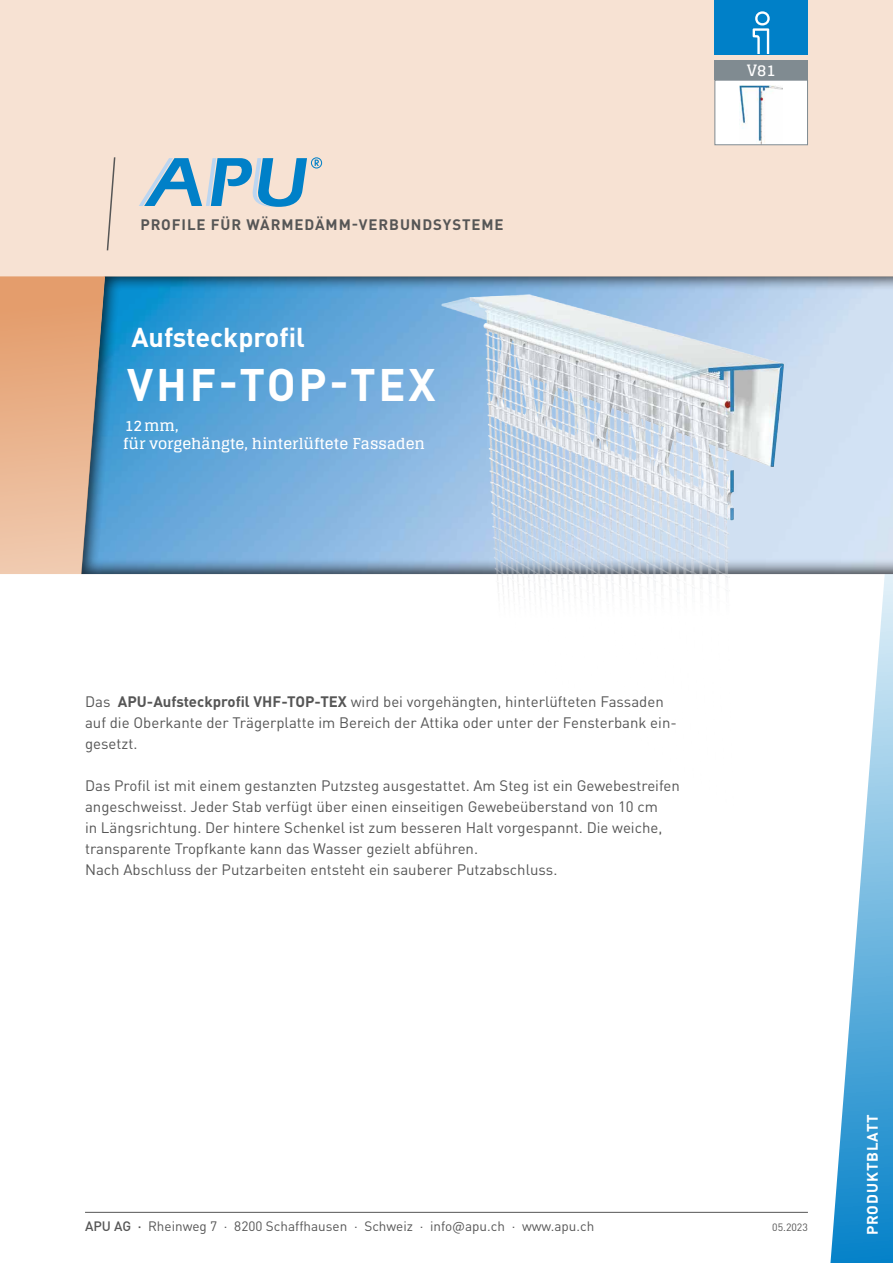
<style>
.page{position:relative;width:893px;height:1263px;background:#fff}
.page>*{position:absolute;margin:0;border:0;box-sizing:border-box;transform-origin:0 0}
.t1{font:700 45px "DIN Pro";letter-spacing:.06em;color:#fff}
.t2{font:700 27px "DIN Pro";color:#fff}
.t3{font:700 15.6px "Glegoo";color:#fff}
.t4{font:15px/21px "DIN Pro";color:#565656}
.t5{font:700 15px/18px "Glegoo";color:#fff}
.t6{font:700 15px "DIN Pro";letter-spacing:.06em;color:#565656}
.t7{font:700 15px "DIN Pro";letter-spacing:.06em;color:#fff}
.t8{font:13.5px "DIN Pro";color:#565656}
.t9{font:10.5px "DIN Pro";color:#565656}
.s1{font-weight:700}
.s2{font-weight:500}
</style>
<div class="page">
<hr style="left:85px;top:1212px;width:723px;height:1px;background:#565656">
<div style="left:0;top:0;width:893px;height:276px;background:#f7e2d3"></div>
<svg style="left:830px;top:575px;width:63px;height:688px"></svg>
<div style="left:714px;top:0;width:94px;height:54px;background:#0080c8"></div>
<svg style="left:753px;top:11px;width:17px;height:43px"></svg>
<svg style="left:139px;top:157px;width:183px;height:50px"></svg>
<svg style="left:106px;top:157px;width:10px;height:94px"></svg>
<svg style="left:81px;top:276px;width:812px;height:299px;background:#76afda"></svg>
<svg style="left:0;top:276px;width:105px;height:298px;background:#d9ab8a"></svg>
<div style="left:714px;top:60px;width:94px;height:20px;background:#808b91"></div>
<div style="left:715px;top:80px;width:92px;height:65px;background:#fff"></div>
<img style="left:739px;top:85px;width:44px;height:58px">
<div style="left:714px;top:80px;width:94px;height:65px;border:1px solid #808b91"></div>
<img style="left:423px;top:277px;width:382px;height:318px">
<p class="t6" style="left:140px;top:212px;width:365px">PROFILE FÜR WÄRMEDÄMM-VERBUNDSYSTEME</p>
<h2 class="t2" style="left:131px;top:314px;width:175px">Aufsteckprofil</h2>
<h1 class="t1" style="left:127px;top:347px;width:310px">VHF-TOP-TEX</h1>
<p class="t5" style="left:123px;top:417px;width:303px">12mm,<br>für vorgehängte, hinterlüftete Fassaden</p>
<p class="t3" style="left:747px;top:61px;width:30px">V81</p>
<p class="t4" style="left:85px;top:689px;width:593px">Das <span class="s1">APU-Aufsteckprofil VHF-TOP-TEX</span> wird bei vorgehängten, hinterlüfteten Fassaden auf die Oberkante der Trägerplatte im Bereich der Attika oder unter der Fensterbank ein&shy;gesetzt.</p>
<p class="t4" style="left:85px;top:773px;width:596px">Das Profil ist mit einem gestanzten Putzsteg ausgestattet. Am Steg ist ein Gewebestreifen angeschweisst. Jeder Stab verfügt über einen einseitigen Gewebeüberstand von 10 cm<br>in Längsrichtung. Der hintere Schenkel ist zum besseren Halt vorgespannt. Die weiche, transparente Tropfkante kann das Wasser gezielt abführen.<br>Nach Abschluss der Putzarbeiten entsteht ein sauberer Putzabschluss.</p>
<p class="t8" style="left:85px;top:1215px;width:511px"><span class="s2">APU AG ·</span> Rheinweg 7 · 8200 Schaffhausen · Schweiz · info@apu.ch · www.apu.ch</p>
<p class="t9" style="left:772px;top:1219px;width:37px">05.2023</p>
<p class="t7" style="left:860px;top:1235px;width:123px;rotate:-90deg">PRODUKTBLATT</p>
</div>
